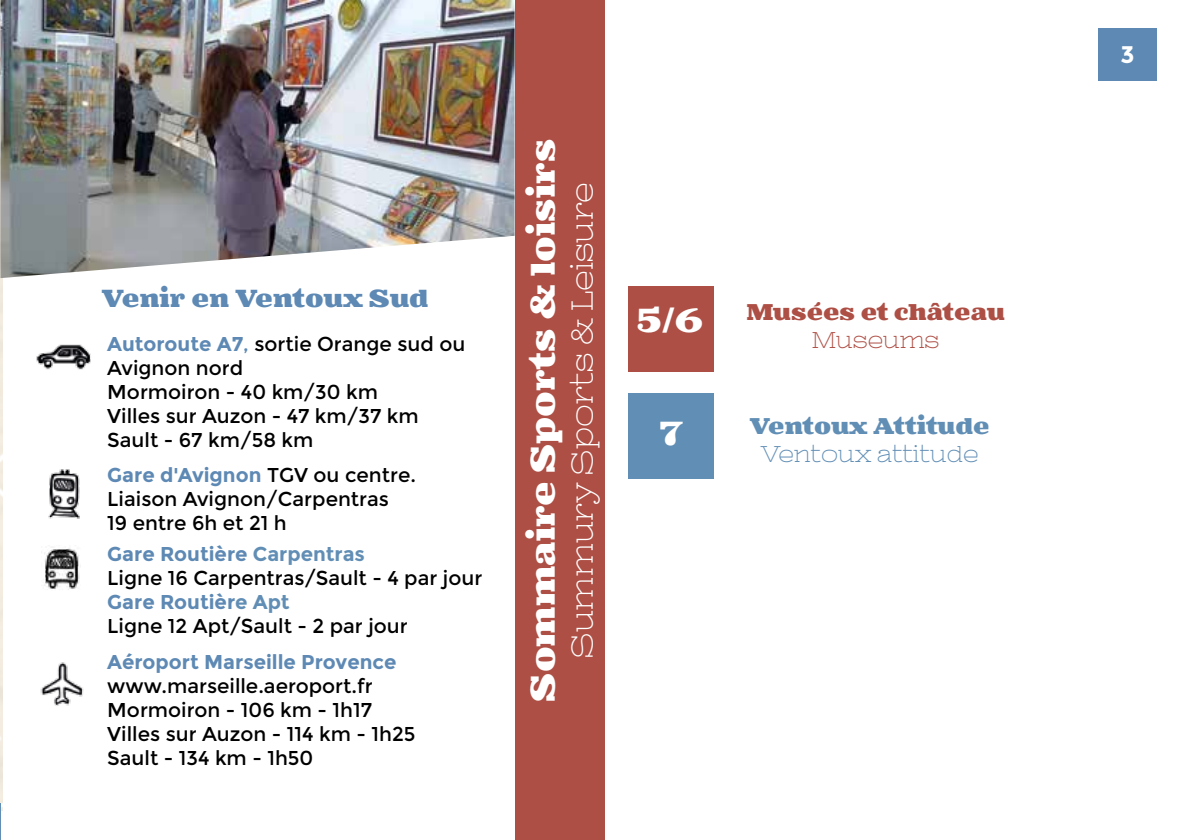
<style>
.page{position:relative;width:1191px;height:840px;background:#fff}
.page>*{position:absolute;margin:0;border:0;box-sizing:border-box;transform-origin:0 0}
.t1{font:900 36px "Battleslab";color:#fff}
.t2{font:300 32px "Battleslab";color:#fff}
.t3{font:900 26px "Battleslab";color:#5d89b4}
.t4{font:900 24px "Battleslab";color:#ae4f45}
.t5{font:900 24px "Battleslab";color:#618eb5}
.t6{font:300 24px "Battleslab";color:#618eb5}
.t7{font:300 24px "Battleslab";color:#ae4f45}
.t8{font:700 24px "Montserrat";color:#fff}
.t9{font:20px/24px "Montserrat";color:#000}
.t10{font:700 20px "Montserrat";color:#5d89b4}
.s1{font-weight:700;color:#5d89b4}
.s2{color:#5d89b4}
.s3{font-weight:700;color:#618eb5}
</style>
<div class="page">
<img style="left:0;top:278px;width:2px;height:532px">
<hr style="left:0;top:802px;width:1px;height:37px;background:#618eb5">
<img style="left:0;top:0;width:514px;height:278px">
<div style="left:1098px;top:28px;width:59px;height:52px;background:#5d89b4"></div>
<div style="left:629px;top:286px;width:85px;height:85px;background:#ad4f45"></div>
<div style="left:629px;top:393px;width:85px;height:85px;background:#618eb5"></div>
<img style="left:36px;top:344px;width:55px;height:26px">
<img style="left:40px;top:662px;width:44px;height:44px">
<img style="left:44px;top:547px;width:36px;height:43px">
<img style="left:48px;top:469px;width:32px;height:50px">
<div style="left:514px;top:0;width:90px;height:839px;background:#ad4f45"></div>
<h3 class="t3" style="left:102px;top:283px;width:328px">Venir en Ventoux Sud</h3>
<p class="t9" style="left:107px;top:331px;width:359px"><span class="s1">Autoroute A7</span><span class="s2">,</span> sortie Orange sud ou<br>Avignon nord<br>Mormoiron - 40 km/30 km<br>Villes sur Auzon - 47 km/37 km<br>Sault - 67 km/58 km</p>
<p class="t9" style="left:107px;top:463px;width:310px"><span class="s1">Gare d'Avignon</span> TGV ou centre.<br>Liaison Avignon/Carpentras<br>19 entre 6h et 21 h</p>
<p class="t9" style="left:107px;top:542px;width:376px"><span class="s1">Gare Routière</span> <span class="s3">Carpentras<br></span>Ligne 16 Carpentras/Sault - 4 par jour<br><span class="s1">Gare Routièr</span><span class="s3">e Apt<br></span>Ligne 12 Apt/Sault - 2 par jour</p>
<p class="t10" style="left:107px;top:649px;width:291px">Aéroport Marseille Provence</p>
<p class="t9" style="left:107px;top:673px;width:310px">www.marseille.aeroport.fr<br>Mormoiron - 106 km - 1h17<br>Villes sur Auzon - 114 km - 1h25<br>Sault - 134 km - 1h50</p>
<h1 class="t1" style="left:521px;top:701px;width:564px;rotate:-90deg">Sommaire Sports &amp; loisirs</h1>
<h2 class="t2" style="left:564px;top:657px;width:476px;rotate:-90deg">Summury Sports &amp; Leisure</h2>
<h1 class="t1" style="left:636px;top:298px;width:68px">5/6</h1>
<h1 class="t1" style="left:660px;top:411px;width:25px">7</h1>
<p class="t4" style="left:746px;top:297px;width:260px">Musées et château</p>
<p class="t7" style="left:812px;top:326px;width:129px">Museums</p>
<p class="t5" style="left:749px;top:411px;width:241px">Ventoux Attitude</p>
<p class="t6" style="left:760px;top:440px;width:220px">Ventoux attitude</p>
<p class="t8" style="left:1120px;top:40px;width:16px">3</p>
</div>
